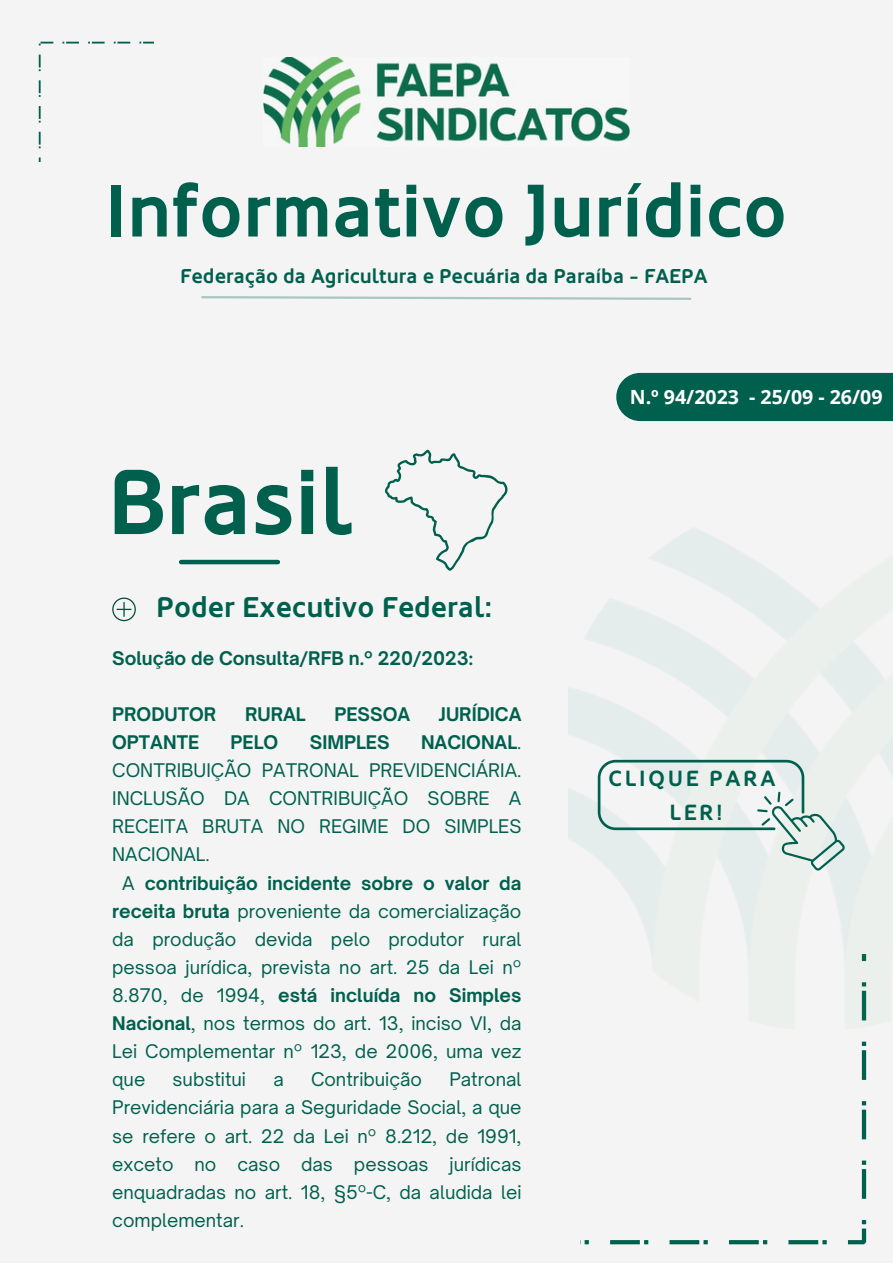
<style>
.page{position:relative;width:893px;height:1264px;background:#fff}
.page>*{position:absolute;margin:0;border:0;box-sizing:border-box;transform-origin:0 0}
.t1{font:700 91.65px "Oblik";color:#00604e}
.t2{font:700 73.95px "Oblik";color:#00604e}
.t3{font:700 28.5px "Oblik";color:#00604e}
.t4{font:700 21.9px "Oblik";letter-spacing:.115em;color:#00604e}
.t5{font:700 19.95px "Oblik";color:#00604e}
.t6{font:700 19.5px "Open Sans";color:#fff}
.t7{font:18px/28px "Open Sauce One";color:#00604e;text-align:justify}
.t8{font:700 18px "Open Sauce One";color:#00604e}
.s1{font-weight:700}
</style>
<div class="page">
<div style="left:0;top:0;width:892px;height:1262px;background:#f4f4f4"></div>
<hr style="left:181px;top:560px;width:97px;height:4px;background:#00604e">
<svg style="left:385px;top:449px;width:123px;height:121px"></svg>
<svg style="left:112px;top:597px;width:24px;height:24px"></svg>
<svg style="left:201px;top:296px;width:491px;height:4px"></svg>
<svg style="left:39px;top:42px;width:114px;height:120px"></svg>
<img style="left:264px;top:57px;width:365px;height:89px">
<svg style="left:584px;top:1041px;width:282px;height:203px"></svg>
<img style="left:569px;top:528px;width:323px;height:493px">
<svg style="left:597px;top:759px;width:248px;height:112px"></svg>
<div style="left:616px;top:373px;width:276px;height:48px;background:#00604e"></div>
<p class="t2" style="left:105px;top:169px;width:683px">Informativo Jurídico</p>
<p class="t5" style="left:180px;top:264px;width:529px">Federação da Agricultura e Pecuária da Paraíba - FAEPA</p>
<p class="t1" style="left:107px;top:450px;width:247px">Brasil</p>
<p class="t3" style="left:156px;top:591px;width:337px">Poder Executivo Federal:</p>
<p class="t8" style="left:112px;top:646px;width:362px">Solução de Consulta/RFB n.º 220/2023:</p>
<p class="t8" style="left:112px;top:702px;width:105px">PRODUTOR</p>
<p class="t8" style="left:245px;top:702px;width:62px">RURAL</p>
<p class="t8" style="left:334px;top:702px;width:77px">PESSOA</p>
<p class="t8" style="left:439px;top:702px;width:84px">JURÍDICA</p>
<p class="t8" style="left:112px;top:731px;width:88px">OPTANTE</p>
<p class="t8" style="left:230px;top:731px;width:49px">PELO</p>
<p class="t8" style="left:310px;top:731px;width:81px">SIMPLES</p>
<p class="t7" style="left:112px;top:728px;width:410px;text-indent:309px"><span class="s1">NACIONAL</span>.<br>CONTRIBUIÇÃO PATRONAL PREVIDENCIÁRIA.<br>INCLUSÃO DA CONTRIBUIÇÃO SOBRE A RECEITA BRUTA NO REGIME DO SIMPLES NACIONAL.</p>
<p class="t7" style="left:112px;top:868px;width:411px;text-indent:10px">A <span class="s1">contribuição incidente sobre o valor da receita bruta</span> proveniente da comercialização da produção devida pelo produtor rural pessoa jurídica, prevista no art. 25 da Lei nº 8.870, de 1994, <span class="s1">está incluída no Simples Nacional</span>, nos termos do art. 13, inciso VI, da Lei Complementar nº 123, de 2006, uma vez que</p>
<p class="t7" style="left:173px;top:1065px;width:75px">substitui</p>
<p class="t7" style="left:273px;top:1065px;width:12px">a</p>
<p class="t7" style="left:311px;top:1065px;width:112px">Contribuição</p>
<p class="t7" style="left:112px;top:1065px;width:410px;text-indent:337px">Patronal Previdenciária para a Seguridade Social, a que se refere o art. 22 da Lei nº 8.212, de 1991, exceto no caso das pessoas jurídicas enquadradas no art. 18, §5º-C, da aludida lei complementar.</p>
<p class="t6" style="left:629px;top:383px;width:254px">N.º 94/2023 - 25/09 - 26/09</p>
<p class="t4" style="left:608px;top:766px;width:169px">CLIQUE PARA</p>
<p class="t4" style="left:669px;top:800px;width:54px">LER!</p>
</div>
